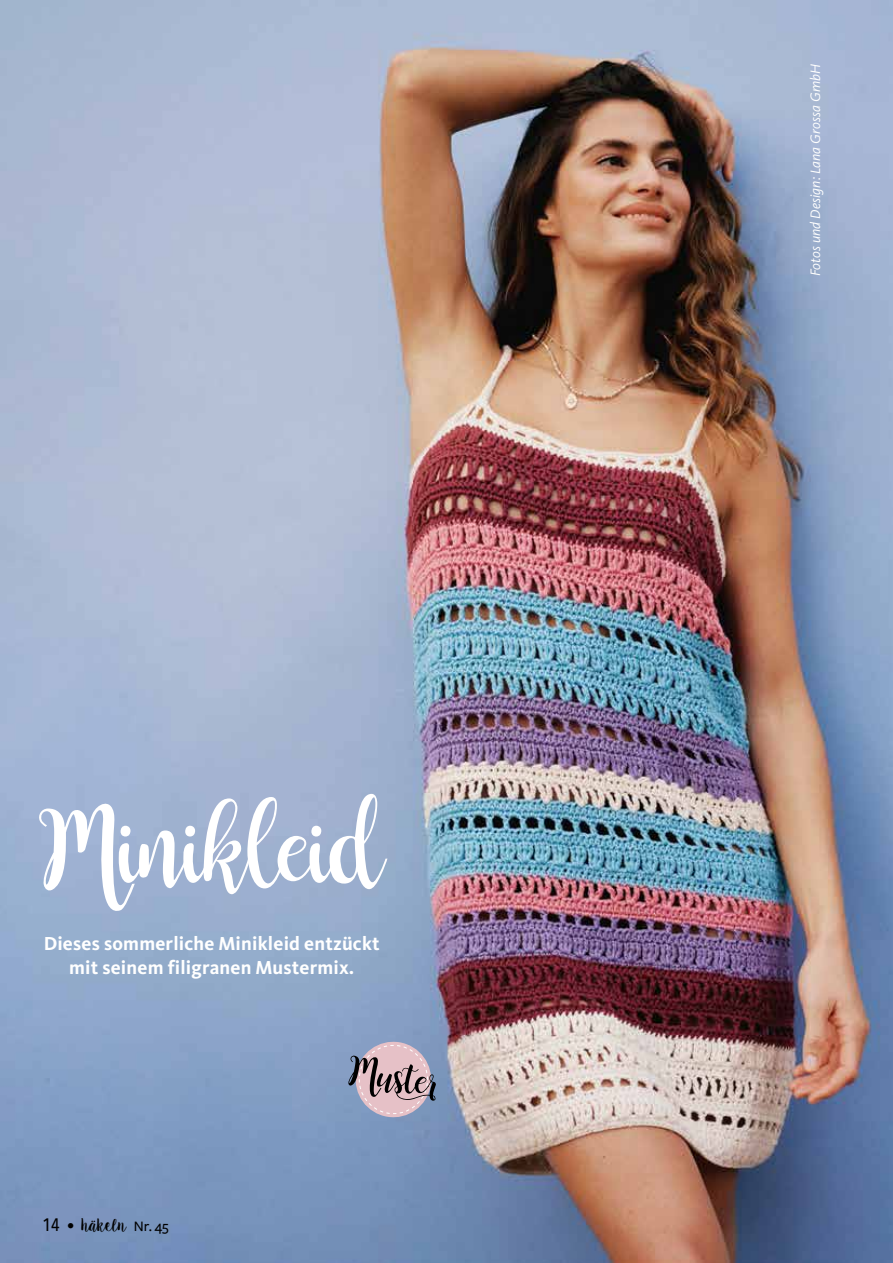
<style>
.page{position:relative;width:893px;height:1263px;background:#fff}
.page>*{position:absolute;margin:0;border:0;box-sizing:border-box;transform-origin:0 0}
.t1{font:90px "Buttercup Sample";color:#fff}
.t2{font:700 19.5px/24px "Kievit OT";letter-spacing:.01em;color:#fff;text-align:center}
.t3{font:18px "Sugar Plums";letter-spacing:-.06em;color:#000}
.t4{font:italic 14.25px "Kievit OT";color:#fff}
.s1{font-family:"Avenir Next Condensed";font-weight:500}
.s2{font-family:"Meta Pro";font-size:15px}
.s3{font-family:"Freight Sans";font-weight:500;font-size:15px}
</style>
<div class="page">
<img style="left:0;top:0;width:893px;height:1263px">
<svg style="left:348px;top:1039px;width:88px;height:81px;background:#a49aab"></svg>
<h1 class="t1" style="left:42px;top:802px;width:340px">Minikleid</h1>
<p class="t2" style="left:44px;top:932px;width:337px">Dieses sommerliche Minikleid entzückt mit seinem filigranen Mustermix.</p>
<p class="t3" style="left:43px;top:1214px;width:128px"><span class="s1">14</span> <span class="s2">•</span> häkeln <span class="s3">Nr. 45</span></p>
<p class="t4" style="left:807px;top:276px;width:214px;rotate:-90deg">Fotos und Design: Lana Grossa GmbH</p>
</div>
